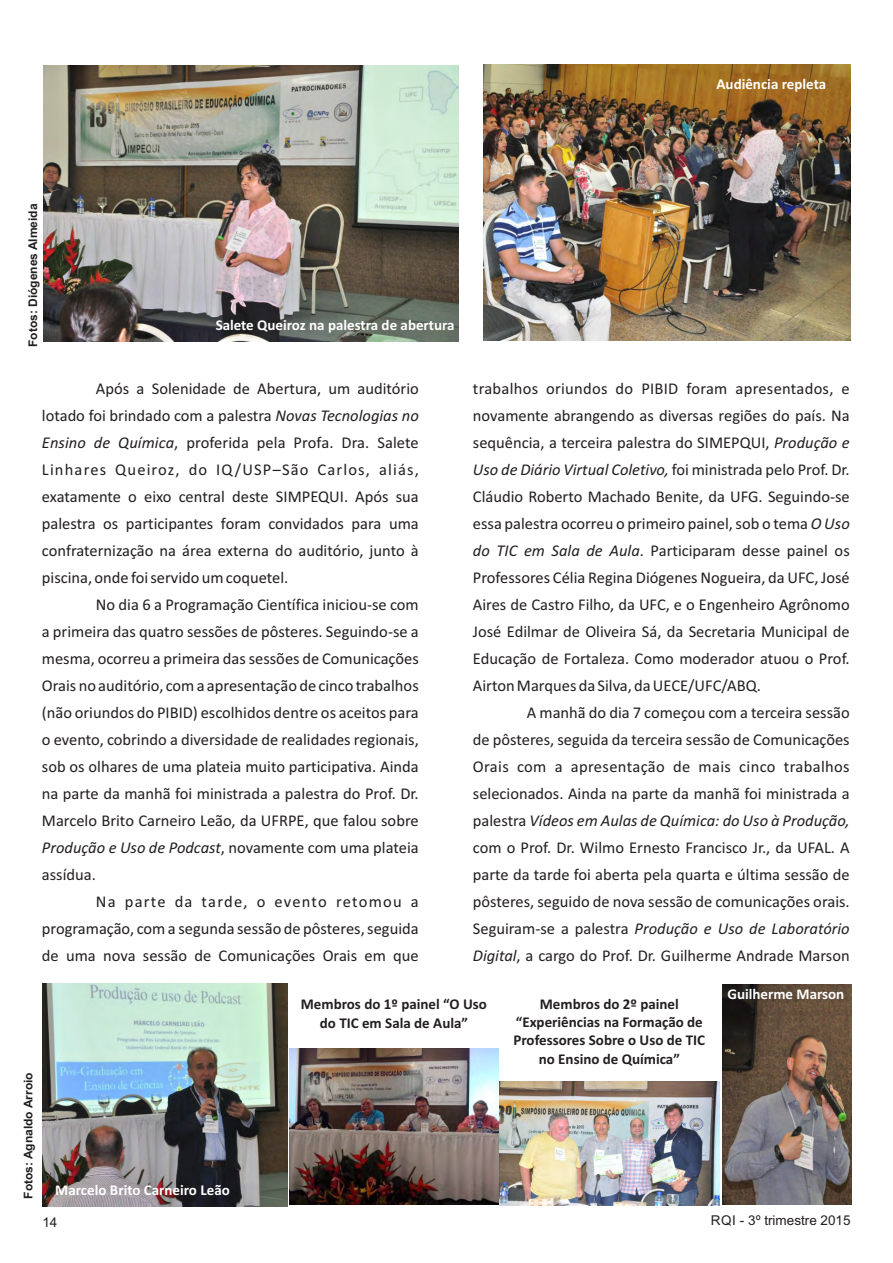
<style>
.page{position:relative;width:893px;height:1263px;background:#fff}
.page>*{position:absolute;margin:0;border:0;box-sizing:border-box;transform-origin:0 0}
.t1{font:16.5px/27px "Calibri";color:#231f20;text-align:justify}
.t2{font:700 15px/18.3px "Calibri";color:#231f20;text-align:center}
.t3{font:700 15px "Calibri";color:#fff}
.t4{font:13.5px "Arial";color:#231f20}
.t5{font:700 12px "Arial";color:#231f20}
.s1{font-style:italic}
</style>
<div class="page">
<img style="left:42px;top:983px;width:246px;height:223px">
<img style="left:723px;top:985px;width:128px;height:219px">
<img style="left:483px;top:64px;width:367px;height:277px">
<img style="left:43px;top:65px;width:416px;height:276px">
<img style="left:290px;top:1048px;width:208px;height:156px">
<img style="left:499px;top:1081px;width:221px;height:124px">
<p class="t3" style="left:716px;top:78px;width:111px">Audiência repleta</p>
<p class="t5" style="left:29px;top:347px;width:145px;rotate:-90deg">Fotos: Diógenes Almeida</p>
<p class="t3" style="left:216px;top:319px;width:240px">Salete Queiroz na palestra de abertura</p>
<p class="t1" style="left:42px;top:376px;width:378px;text-indent:54px">Após a Solenidade de Abertura, um auditório lotado foi brindado com a palestra <span class="s1">Novas Tecnologias no Ensino de Química</span>, proferida pela Profa. Dra. Salete Linhares Queiroz, do IQ/USP–São Carlos, aliás, exatamente o eixo central deste SIMPEQUI. Após sua palestra os participantes foram convidados para uma confraternização na área externa do auditório, junto à piscina, onde foi servido um coquetel.</p>
<p class="t1" style="left:42px;top:592px;width:378px;text-indent:54px">No dia 6 a Programação Científica iniciou-se com a primeira das quatro sessões de pôsteres. Seguindo-se a mesma, ocorreu a primeira das sessões de Comunicações Orais no auditório, com a apresentação de cinco trabalhos (não oriundos do PIBID) escolhidos dentre os aceitos para o evento, cobrindo a diversidade de realidades regionais, sob os olhares de uma plateia muito participativa. Ainda na parte da manhã foi ministrada a palestra do Prof. Dr.<br>Marcelo Brito Carneiro Leão, da UFRPE, que falou sobre <span class="s1">Produção e Uso de Podcast</span>, novamente com uma plateia assídua.</p>
<p class="t1" style="left:42px;top:889px;width:378px;text-indent:54px">Na parte da tarde, o evento retomou a programação, com a segunda sessão de pôsteres, seguida de uma nova sessão de Comunicações Orais em que</p>
<p class="t1" style="left:473px;top:376px;width:378px">trabalhos oriundos do PIBID foram apresentados, e novamente abrangendo as diversas regiões do país. Na sequência, a terceira palestra do SIMEPQUI, <span class="s1">Produção e Uso de Diário Virtual Coletivo,</span> foi ministrada pelo Prof. Dr.<br>Cláudio Roberto Machado Benite, da UFG. Seguindo-se essa palestra ocorreu o primeiro painel, sob o tema <span class="s1">O Uso do TIC em Sala de Aula</span>. Participaram desse painel os Professores Célia Regina Diógenes Nogueira, da UFC, José Aires de Castro Filho, da UFC, e o Engenheiro Agrônomo José Edilmar de Oliveira Sá, da Secretaria Municipal de Educação de Fortaleza. Como moderador atuou o Prof.<br>Airton Marques da Silva, da UECE/UFC/ABQ.</p>
<p class="t1" style="left:473px;top:700px;width:378px;text-indent:54px">A manhã do dia 7 começou com a terceira sessão de pôsteres, seguida da terceira sessão de Comunicações Orais com a apresentação de mais cinco trabalhos selecionados. Ainda na parte da manhã foi ministrada a palestra <span class="s1">Vídeos em Aulas de Química: do Uso à Produção, </span>com o Prof. Dr. Wilmo Ernesto Francisco Jr., da UFAL. A parte da tarde foi aberta pela quarta e última sessão de pôsteres, seguido de nova sessão de comunicações orais.<br>Seguiram-se a palestra <span class="s1">Produção e Uso de Laboratório Digital</span>, a cargo do Prof. Dr. Guilherme Andrade Marson</p>
<p class="t5" style="left:24px;top:1199px;width:128px;rotate:-90deg">Fotos: Agnaldo Arroio</p>
<p class="t3" style="left:55px;top:1183px;width:176px">Marcelo Brito Carneiro Leão</p>
<p class="t2" style="left:301px;top:996px;width:188px">Membros do 1º painel “O Uso do TIC em Sala de Aula”</p>
<p class="t2" style="left:513px;top:996px;width:193px">Membros do 2º painel “Experiências na Formação de<br>Professores Sobre o Uso de TIC no Ensino de Química”</p>
<p class="t3" style="left:727px;top:988px;width:118px">Guilherme Marson</p>
<p class="t4" style="left:42px;top:1217px;width:17px">14</p>
<p class="t4" style="left:711px;top:1215px;width:141px">RQI - 3º trimestre 2015</p>
</div>
